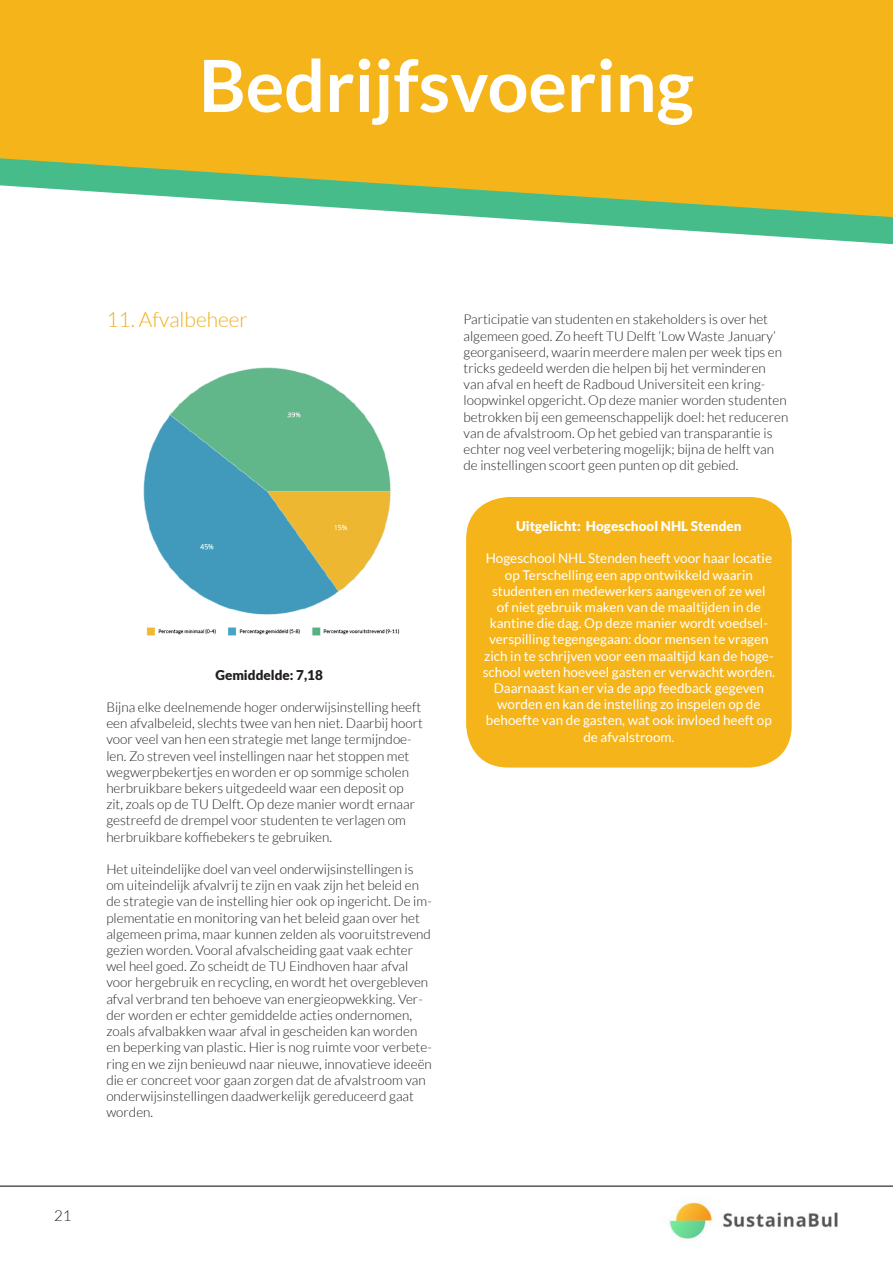
<style>
.page{position:relative;width:893px;height:1263px;background:#fff}
.page>*{position:absolute;margin:0;border:0;box-sizing:border-box;transform-origin:0 0}
.t1{font:700 72px "Lato";color:#fff}
.t2{font:300 21px "Lato";color:#eeaf1b}
.t3{font:300 15px "Lato";color:#231f20}
.t4{font:300 13.5px/16.2px "Lato";color:#231f20}
.t5{font:13.5px/16.2px "Lato";color:#fff;text-align:center}
.t6{font:900 13.5px "Lato";color:#fff}
.t7{font:900 13.5px "Lato";color:#231f20}
</style>
<div class="page">
<svg style="left:527px;top:220px;width:366px;height:25px"></svg>
<svg style="left:0;top:0;width:893px;height:220px;background:#e3b82f"></svg>
<img style="left:143px;top:367px;width:257px;height:269px">
<div style="left:466px;top:497px;width:326px;height:270px;background:#f5b41a;border-radius:43px"></div>
<img style="left:668px;top:1198px;width:170px;height:42px">
<hr style="left:0;top:1186px;width:893px;height:1px;background:#000001">
<p class="t1" style="left:199px;top:44px;width:496px">Bedrijfsvoering</p>
<p class="t2" style="left:106px;top:308px;width:143px">11. Afvalbeheer</p>
<p class="t7" style="left:215px;top:667px;width:109px">Gemiddelde: 7,18</p>
<p class="t4" style="left:106px;top:699px;width:318px">Bijna elke deelnemende hoger onderwijsinstelling heeft een afvalbeleid, slechts twee van hen niet. Daarbij hoort voor veel van hen een strategie met lange termijndoe&shy;len. Zo streven veel instellingen naar het stoppen met wegwerpbekertjes en worden er op sommige scholen herbruikbare bekers uitgedeeld waar een deposit op zit, zoals op de TU Delft. Op deze manier wordt ernaar gestreefd de drempel voor studenten te verlagen om herbruikbare koffiebekers te gebruiken.</p>
<p class="t4" style="left:106px;top:861px;width:327px">Het uiteindelijke doel van veel onderwijsinstellingen is om uiteindelijk afvalvrij te zijn en vaak zijn het beleid en de strategie van de instelling hier ook op ingericht. De im&shy;plementatie en monitoring van het beleid gaan over het algemeen prima, maar kunnen zelden als vooruitstrevend gezien worden. Vooral afvalscheiding gaat vaak echter wel heel goed. Zo scheidt de TU Eindhoven haar afval voor hergebruik en recycling, en wordt het overgebleven afval verbrand ten behoeve van energieopwekking. Ver&shy;der worden er echter gemiddelde acties ondernomen, zoals afvalbakken waar afval in gescheiden kan worden en beperking van plastic. Hier is nog ruimte voor verbete&shy;ring en we zijn benieuwd naar nieuwe, innovatieve ideeën die er concreet voor gaan zorgen dat de afvalstroom van onderwijsinstellingen daadwerkelijk gereduceerd gaat worden.</p>
<p class="t4" style="left:464px;top:311px;width:326px">Participatie van studenten en stakeholders is over het algemeen goed. Zo heeft TU Delft ‘Low Waste January’ georganiseerd, waarin meerdere malen per week tips en tricks gedeeld werden die helpen bij het verminderen van afval en heeft de Radboud Universiteit een kring&shy;loopwinkel opgericht. Op deze manier worden studenten betrokken bij een gemeenschappelijk doel: het reduceren van de afvalstroom. Op het gebied van transparantie is echter nog veel verbetering mogelijk; bijna de helft van de instellingen scoort geen punten op dit gebied.</p>
<p class="t6" style="left:516px;top:518px;width:227px">Uitgelicht: Hogeschool NHL Stenden</p>
<p class="t5" style="left:483px;top:550px;width:294px">Hogeschool NHL Stenden heeft voor haar locatie op Terschelling een app ontwikkeld waarin studenten en medewerkers aangeven of ze wel<br>of niet gebruik maken van de maaltijden in de kantine die dag. Op deze manier wordt voedsel&shy;verspilling tegengegaan: door mensen te vragen zich in te schrijven voor een maaltijd kan de hoge&shy;school weten hoeveel gasten er verwacht worden.<br>Daarnaast kan er via de app feedback gegeven worden en kan de instelling zo inspelen op de behoefte van de gasten, wat ook invloed heeft op de afvalstroom.</p>
<p class="t3" style="left:54px;top:1207px;width:19px">21</p>
</div>
